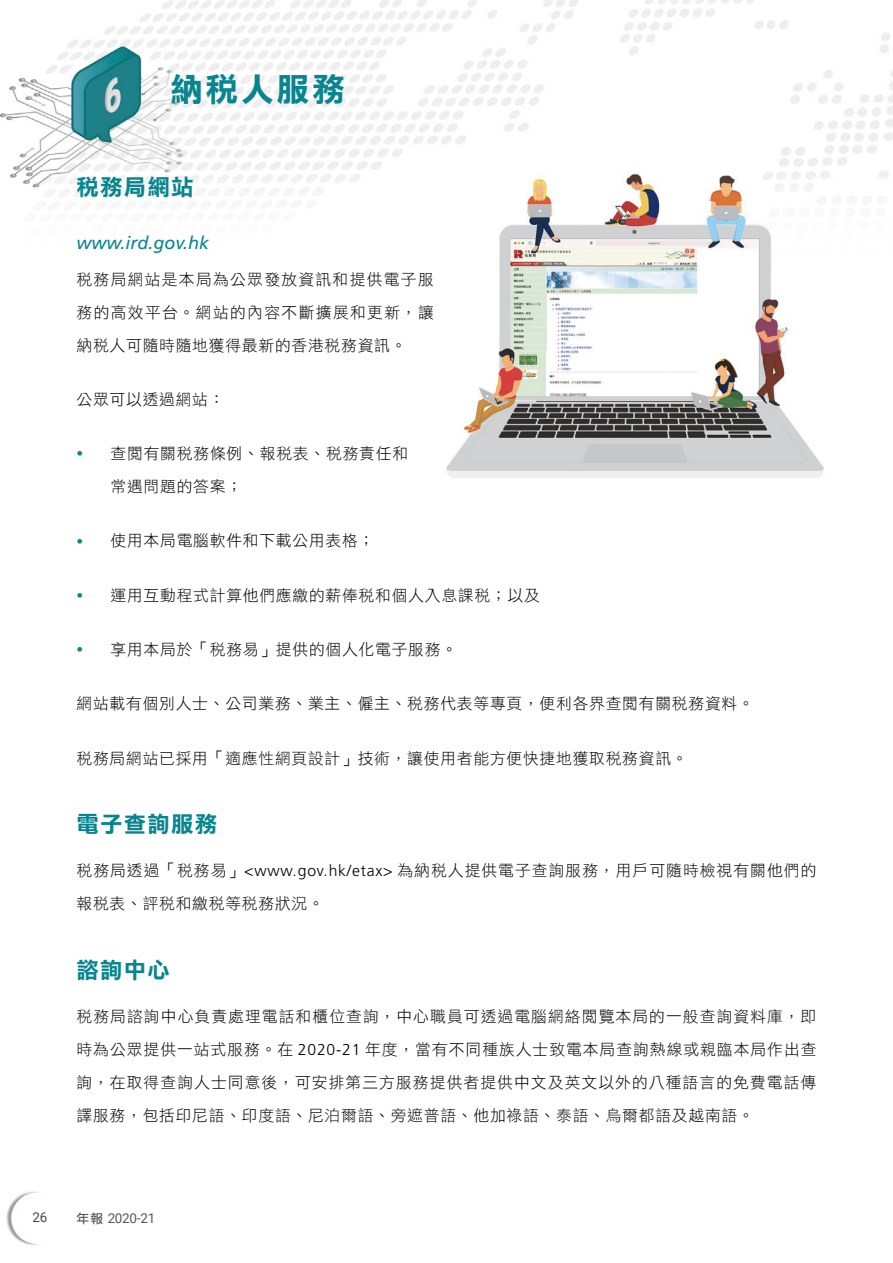
<style>
.page{position:relative;width:893px;height:1263px;background:#fff}
.page>*{position:absolute;margin:0;border:0;box-sizing:border-box;transform-origin:0 0}
.t1{font:33px "DF Li Hei HK W7";letter-spacing:.075em;color:#08858f}
.t2{font:22.5px "DF Li Hei HK W7";letter-spacing:.05em;color:#08858f}
.t3{font:italic 18px "Frutiger";color:#08858f}
.t4{font:15.75px/33px "DF Li Hei HK W3";letter-spacing:.05em;color:#000;text-align:justify}
.t5{font:13.5px "Roboto";letter-spacing:-.02em;color:#595757}
.t6{font:13.5px "Roboto";color:#4c4948}
.s1{font-family:"Frutiger";font-weight:300;font-size:13.5px;color:#08858f}
.s2{font-family:"Frutiger";font-weight:300}
.s3{font-family:"DF Li Hei HK W5";font-size:12.75px}
</style>
<div class="page">
<img style="left:0;top:0;width:893px;height:1245px">
<h1 class="t1" style="left:170px;top:72px;width:176px">納稅人服務</h1>
<h2 class="t2" style="left:77px;top:175px;width:119px">稅務局網站</h2>
<p class="t3" style="left:77px;top:233px;width:134px">www.ird.gov.hk</p>
<p class="t4" style="left:77px;top:262px;width:359px">稅務局網站是本局為公眾發放資訊和提供電子服務的高效平台。網站的內容不斷擴展和更新，讓納稅人可隨時隨地獲得最新的香港稅務資訊。</p>
<p class="t4" style="left:77px;top:382px;width:150px">公眾可以透過網站：</p>
<p class="t4" style="left:111px;top:437px;width:299px;text-indent:-34px"><span class="s1">•</span> 查閱有關稅務條例、報稅表、稅務責任和常遇問題的答案；</p>
<p class="t4" style="left:77px;top:524px;width:299px"><span class="s1">•</span> 使用本局電腦軟件和下載公用表格；</p>
<p class="t4" style="left:77px;top:578px;width:465px"><span class="s1">•</span> 運用互動程式計算他們應繳的薪俸稅和個人入息課稅；以及</p>
<p class="t4" style="left:77px;top:633px;width:382px"><span class="s1">•</span> 享用本局於「稅務易」提供的個人化電子服務。</p>
<p class="t4" style="left:77px;top:687px;width:679px">網站載有個別人士、公司業務、業主、僱主、稅務代表等專頁，便利各界查閱有關稅務資料。</p>
<p class="t4" style="left:77px;top:741px;width:613px">稅務局網站已採用「適應性網頁設計」技術，讓使用者能方便快捷地獲取稅務資訊。</p>
<h2 class="t2" style="left:77px;top:812px;width:142px">電子查詢服務</h2>
<p class="t4" style="left:77px;top:854px;width:741px">稅務局透過「稅務易」<span class="s2">&lt;www.gov.hk/etax&gt;</span> 為納稅人提供電子查詢服務，用戶可隨時檢視有關他們的報稅表、評稅和繳稅等稅務狀況。</p>
<h2 class="t2" style="left:77px;top:957px;width:95px">諮詢中心</h2>
<p class="t4" style="left:77px;top:999px;width:741px">稅務局諮詢中心負責處理電話和櫃位查詢，中心職員可透過電腦網絡閱覽本局的一般查詢資料庫，即時為公眾提供一站式服務。在 <span class="s2">2020-21</span> 年度，當有不同種族人士致電本局查詢熱線或親臨本局作出查詢，在取得查詢人士同意後，可安排第三方服務提供者提供中文及英文以外的八種語言的免費電話傳譯服務，包括印尼語、印度語、尼泊爾語、旁遮普語、他加祿語、泰語、烏爾都語及越南語。</p>
<p class="t6" style="left:32px;top:1208px;width:17px">26</p>
<p class="t5" style="left:77px;top:1209px;width:80px"><span class="s3">年報</span> 2020-21</p>
</div>
